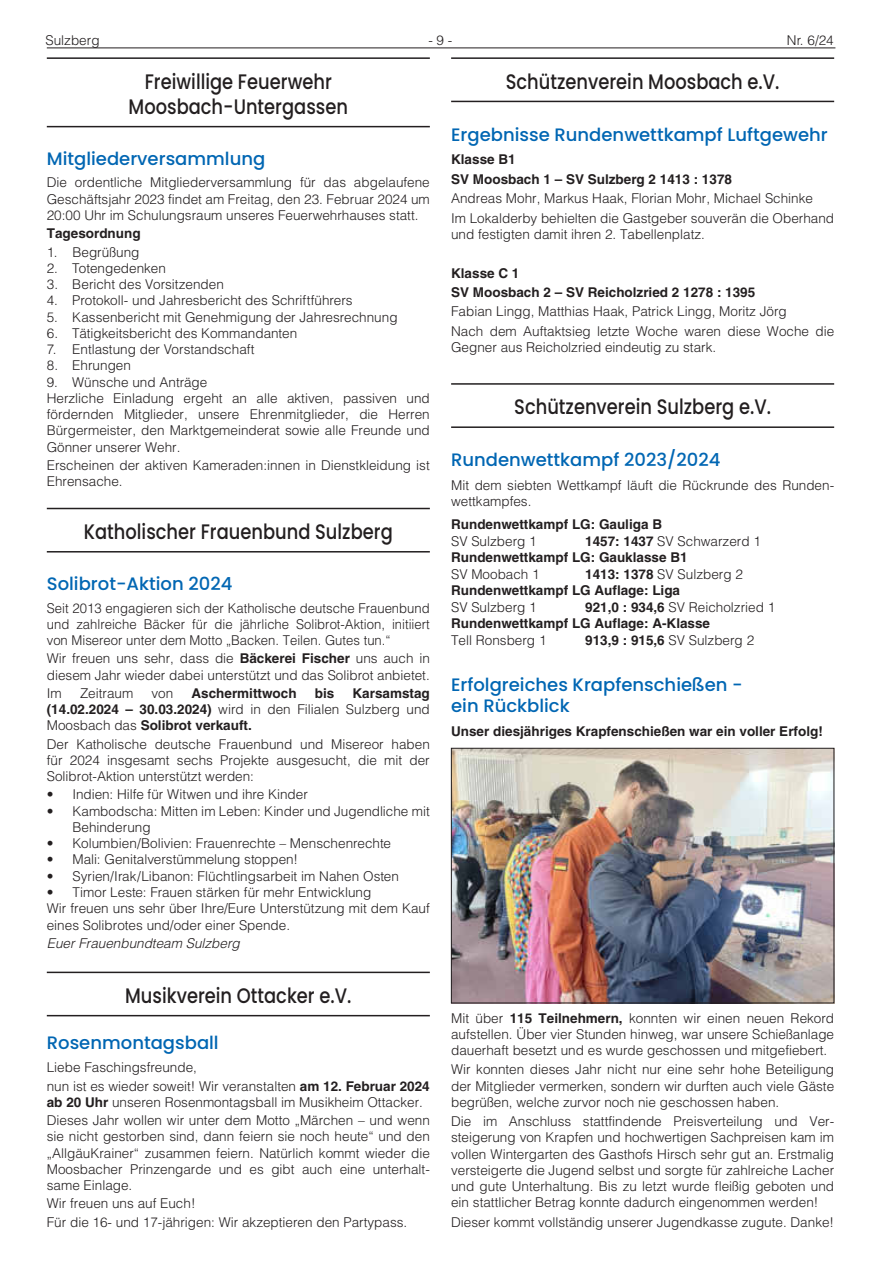
<style>
.page{position:relative;width:881px;height:1263px;background:#fff}
.page>*{position:absolute;margin:0;border:0;box-sizing:border-box;transform-origin:0 0}
.t1{font:500 21px/25.2px "Poppins";color:#231f20;text-align:center;scale:.85 1}
.t2{font:500 18px/21px "Poppins";color:#0166b3}
.t3{font:300 13.5px/16.2px "Helvetica LT";color:#231f20}
.t4{font:700 13.5px/16.4px "Helvetica LT";color:#231f20}
.t5{font:italic 300 13.5px "Helvetica LT";color:#231f20}
.s1{font-weight:700}
.s2{font-weight:300}
</style>
<div class="page">
<hr style="left:47px;top:48px;width:788px;height:1px;background:#231f20">
<hr style="left:451px;top:57px;width:382px;height:2px;background:#231f20">
<hr style="left:451px;top:101px;width:382px;height:1px;background:#231f20">
<hr style="left:451px;top:383px;width:382px;height:2px;background:#231f20">
<hr style="left:451px;top:426px;width:382px;height:2px;background:#231f20">
<img style="left:453px;top:750px;width:378px;height:251px">
<div style="left:451px;top:748px;width:382px;height:255px;border:1px solid #231f20"></div>
<hr style="left:47px;top:57px;width:382px;height:2px;background:#231f20">
<hr style="left:47px;top:126px;width:382px;height:1px;background:#231f20">
<hr style="left:47px;top:508px;width:382px;height:1px;background:#231f20">
<hr style="left:47px;top:551px;width:382px;height:1px;background:#231f20">
<hr style="left:47px;top:972px;width:382px;height:1px;background:#231f20">
<hr style="left:47px;top:1015px;width:382px;height:1px;background:#231f20">
<p class="t3" style="left:45px;top:32px;width:56px">Sulzberg</p>
<p class="t3" style="left:428px;top:32px;width:26px">- 9 -</p>
<p class="t3" style="left:786px;top:32px;width:48px">Nr. 6/24</p>
<h1 class="t1" style="left:505px;top:69px;width:323px">Schützenverein Moosbach e.V.</h1>
<h2 class="t2" style="left:451px;top:124px;width:378px">Ergebnisse Rundenwettkampf Luftgewehr</h2>
<p class="t4" style="left:451px;top:149px;width:282px;line-height:19.5px">Klasse B1<br>SV Moosbach 1 – SV Sulzberg 2 1413 : 1378</p>
<p class="t3" style="left:451px;top:188px;width:384px;line-height:19.5px">Andreas Mohr, Markus Haak, Florian Mohr, Michael Schinke<br>Im Lokalderby behielten die Gastgeber souverän die Oberhand</p>
<p class="t3" style="left:451px;top:226px;width:255px">und festigten damit ihren 2. Tabellenplatz.</p>
<p class="t4" style="left:451px;top:263px;width:305px;line-height:19.5px">Klasse C 1<br>SV Moosbach 2 – SV Reicholzried 2 1278 : 1395</p>
<p class="t3" style="left:451px;top:302px;width:384px;line-height:19.5px">Fabian Lingg, Matthias Haak, Patrick Lingg, Moritz Jörg<br>Nach dem Auftaktsieg letzte Woche waren diese Woche die</p>
<p class="t3" style="left:451px;top:339px;width:266px">Gegner aus Reicholzried eindeutig zu stark.</p>
<h1 class="t1" style="left:128px;top:69px;width:259px">Freiwillige Feuerwehr<br>Moosbach-Untergassen</h1>
<h2 class="t2" style="left:47px;top:148px;width:220px">Mitgliederversammlung</h2>
<p class="t3" style="left:47px;top:174px;width:384px;text-align:justify">Die ordentliche Mitgliederversammlung für das abgelaufene Geschäftsjahr 2023 findet am Freitag, den 23. Februar 2024 um 20:00 Uhr im Schulungsraum unseres Feuerwehrhauses statt.</p>
<p class="t4" style="left:47px;top:225px;width:95px">Tagesordnung</p>
<p class="t3" style="left:47px;top:243px;width:94px">1. Begrüßung</p>
<p class="t3" style="left:47px;top:260px;width:120px">2. Totengedenken</p>
<p class="t3" style="left:47px;top:276px;width:178px">3. Bericht des Vorsitzenden</p>
<p class="t3" style="left:47px;top:292px;width:307px">4. Protokoll- und Jahresbericht des Schriftführers</p>
<p class="t3" style="left:47px;top:309px;width:352px">5. Kassenbericht mit Genehmigung der Jahresrechnung</p>
<p class="t3" style="left:47px;top:325px;width:252px">6. Tätigkeitsbericht des Kommandanten</p>
<p class="t3" style="left:47px;top:341px;width:209px">7. Entlastung der Vorstandschaft</p>
<p class="t3" style="left:47px;top:357px;width:86px">8. Ehrungen</p>
<p class="t3" style="left:47px;top:374px;width:384px">9. Wünsche und Anträge<br>Herzliche Einladung ergeht an alle aktiven, passiven und fördernden Mitglieder, unsere Ehrenmitglieder, die Herren Bürgermeister, den Marktgemeinderat sowie alle Freunde und Gönner unserer Wehr.</p>
<p class="t3" style="left:47px;top:457px;width:384px">Erscheinen der aktiven Kameraden:innen in Dienstkleidung ist<br>Ehrensache.</p>
<h1 class="t1" style="left:84px;top:519px;width:365px">Katholischer Frauenbund Sulzberg</h1>
<h2 class="t2" style="left:47px;top:573px;width:187px">Solibrot-Aktion 2024</h2>
<p class="t3" style="left:47px;top:599px;width:384px;text-align:justify">Seit 2013 engagieren sich der Katholische deutsche Frauenbund und zahlreiche Bäcker für die jährliche Solibrot-Aktion, initiiert von Misereor unter dem Motto „Backen. Teilen. Gutes tun.“</p>
<p class="t3" style="left:47px;top:650px;width:384px">Wir freuen uns sehr, dass die <span class="s1">Bäckerei Fischer</span> uns auch in diesem Jahr wieder dabei unterstützt und das Solibrot anbietet.</p>
<p class="t3" style="left:47px;top:685px;width:16px">Im</p>
<p class="t3" style="left:80px;top:685px;width:55px">Zeitraum</p>
<p class="t3" style="left:151px;top:685px;width:23px">von</p>
<p class="t4" style="left:191px;top:685px;width:107px">Aschermittwoch</p>
<p class="t4" style="left:314px;top:685px;width:21px">bis</p>
<h1 class="t1" style="left:514px;top:395px;width:303px">Schützenverein Sulzberg e.V.</h1>
<h2 class="t2" style="left:451px;top:450px;width:271px">Rundenwettkampf 2023/2024</h2>
<p class="t3" style="left:451px;top:477px;width:384px">Mit dem siebten Wettkampf läuft die Rückrunde des Runden&shy;wettkampfes.</p>
<p class="t4" style="left:451px;top:516px;width:212px">Rundenwettkampf LG: Gauliga B</p>
<p class="t3" style="left:451px;top:532px;width:87px">SV Sulzberg 1</p>
<p class="t4" style="left:451px;top:532px;width:311px;text-indent:134px">1457: 1437 <span class="s2">SV Schwarzerd 1<br></span>Rundenwettkampf LG: Gauklasse B1</p>
<p class="t3" style="left:451px;top:566px;width:90px">SV Moobach 1</p>
<p class="t4" style="left:451px;top:566px;width:293px;text-indent:134px">1413: 1378 <span class="s2">SV Sulzberg 2<br></span>Rundenwettkampf LG Auflage: Liga</p>
<p class="t3" style="left:451px;top:599px;width:87px">SV Sulzberg 1</p>
<p class="t4" style="left:451px;top:599px;width:325px;text-indent:134px">921,0 : 934,6 <span class="s2">SV Reicholzried 1<br></span>Rundenwettkampf LG Auflage: A-Klasse</p>
<p class="t3" style="left:451px;top:632px;width:97px">Tell Ronsberg 1</p>
<p class="t4" style="left:585px;top:632px;width:170px">913,9 : 915,6 <span class="s2">SV Sulzberg 2</span></p>
<h2 class="t2" style="left:451px;top:674px;width:293px">Erfolgreiches Krapfenschießen - ein Rückblick</h2>
<p class="t4" style="left:451px;top:723px;width:373px">Unser diesjähriges Krapfenschießen war ein voller Erfolg!</p>
<p class="t4" style="left:47px;top:685px;width:384px;text-align:justify;text-indent:305px">Karsamstag (14.02.2024 – 30.03.2024) <span class="s2">wird in den Filialen Sulzberg und Moosbach das</span> Solibrot verkauft.</p>
<p class="t3" style="left:47px;top:736px;width:384px;text-align:justify">Der Katholische deutsche Frauenbund und Misereor haben für 2024 insgesamt sechs Projekte ausgesucht, die mit der Solibrot-Aktion unterstützt werden:</p>
<p class="t3" style="left:47px;top:786px;width:262px">• Indien: Hilfe für Witwen und ihre Kinder</p>
<p class="t3" style="left:72px;top:803px;width:359px;text-indent:-26px">• Kambodscha: Mitten im Leben: Kinder und Jugendliche mit<br>Behinderung</p>
<p class="t3" style="left:47px;top:835px;width:345px">• Kolumbien/Bolivien: Frauenrechte – Menschenrechte</p>
<p class="t3" style="left:47px;top:851px;width:253px">• Mali: Genitalverstümmelung stoppen!</p>
<p class="t3" style="left:47px;top:868px;width:353px">• Syrien/Irak/Libanon: Flüchtlingsarbeit im Nahen Osten</p>
<p class="t3" style="left:47px;top:884px;width:384px">• Timor Leste: Frauen stärken für mehr Entwicklung<br>Wir freuen uns sehr über Ihre/Eure Unterstützung mit dem Kauf eines Solibrotes und/oder einer Spende.</p>
<p class="t5" style="left:47px;top:935px;width:194px">Euer Frauenbundteam Sulzberg</p>
<h1 class="t1" style="left:125px;top:983px;width:267px">Musikverein Ottacker e.V.</h1>
<h2 class="t2" style="left:47px;top:1033px;width:173px">Rosenmontagsball</h2>
<p class="t3" style="left:47px;top:1058px;width:384px;line-height:18.5px">Liebe Faschingsfreunde,<br>nun ist es wieder soweit! Wir veranstalten <span class="s1">am 12. Februar 2024</span></p>
<p class="t3" style="left:47px;top:1092px;width:384px;line-height:18.5px"><span class="s1">ab 20 Uhr</span> unseren Rosenmontagsball im Musikheim Ottacker.<br>Dieses Jahr wollen wir unter dem Motto „Märchen – und wenn</p>
<p class="t3" style="left:47px;top:1128px;width:384px;text-align:justify">sie nicht gestorben sind, dann feiern sie noch heute“ und den „AllgäuKrainer“ zusammen feiern. Natürlich kommt wieder die Moosbacher Prinzengarde und es gibt auch eine unterhalt&shy;same Einlage.</p>
<p class="t3" style="left:47px;top:1194px;width:362px;line-height:18.5px">Wir freuen uns auf Euch!<br>Für die 16- und 17-jährigen: Wir akzeptieren den Partypass.</p>
<p class="t3" style="left:451px;top:1009px;width:384px;text-align:justify">Mit über <span class="s1">115 Teilnehmern,</span> konnten wir einen neuen Rekord aufstellen. Über vier Stunden hinweg, war unsere Schießanlage dauerhaft besetzt und es wurde geschossen und mitgefiebert.</p>
<p class="t3" style="left:451px;top:1061px;width:384px;text-align:justify">Wir konnten dieses Jahr nicht nur eine sehr hohe Beteiligung der Mitglieder vermerken, sondern wir durften auch viele Gäste begrüßen, welche zurvor noch nie geschossen haben.</p>
<p class="t3" style="left:451px;top:1113px;width:384px;text-align:justify">Die im Anschluss stattfindende Preisverteilung und Ver&shy;steigerung von Krapfen und hochwertigen Sachpreisen kam im vollen Wintergarten des Gasthofs Hirsch sehr gut an. Erstmalig versteigerte die Jugend selbst und sorgte für zahlreiche Lacher und gute Unterhaltung. Bis zu letzt wurde fleißig geboten und ein stattlicher Betrag konnte dadurch eingenommen werden!</p>
<p class="t3" style="left:451px;top:1214px;width:384px">Dieser kommt vollständig unserer Jugendkasse zugute. Danke!</p>
</div>
